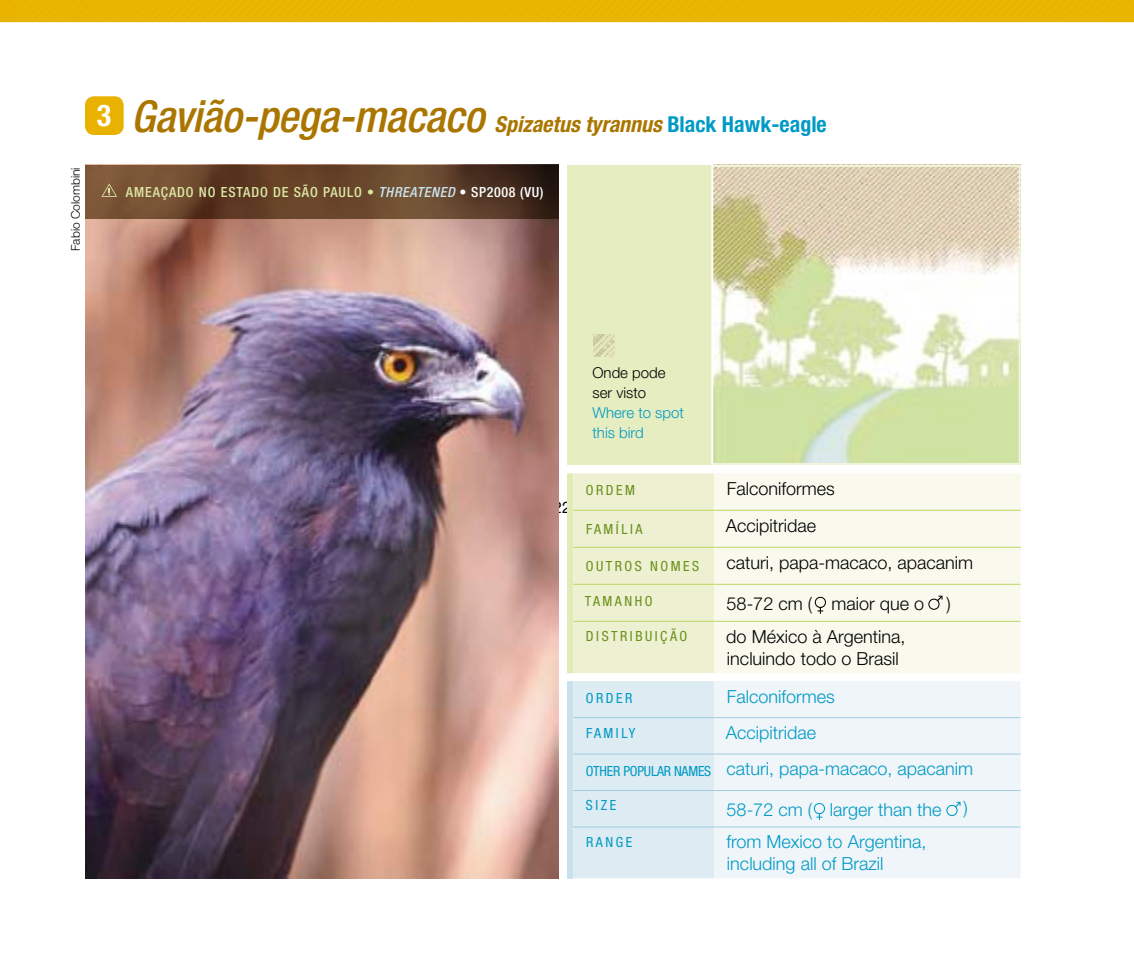
<style>
.page{position:relative;width:1134px;height:964px;background:#fff}
.page>*{position:absolute;margin:0;border:0;box-sizing:border-box;transform-origin:0 0}
._00-Nome_cientifico{font:italic 500 condensed 44px "Helvetica Neue LT Com";letter-spacing:-.01em;color:#aa7600}
._16-Tabela_texto_EN{font:300 18px/22px "Helvetica Neue LT Pro";color:#009ac6}
._14-Tabela_texto_PT{font:300 18px/22px "Helvetica Neue LT Pro";color:#000}
.t1{font:16px "Helvetica Neue LT Pro";color:#000}
._18-Legenda_habitat{font:300 15px/20px "Helvetica Neue LT Pro";color:#009ac6}
._02-Ameacado{font:500 condensed 14px "Helvetica Neue LT Pro";letter-spacing:.065em;color:#dae5a3}
._13-Tabela_categoria{font:condensed 14px "Helvetica Neue LT Pro";letter-spacing:.18em;color:#69901b}
._15-Tabela_categoria{font:condensed 14px "Helvetica Neue LT Pro";letter-spacing:.105em;color:#009ac6}
._15-Tabela_categoria-2{font:condensed 14px "Helvetica Neue LT Pro";letter-spacing:-.015em;color:#009ac6}
._21-Foto{font:300 12px "Helvetica Neue LT Pro";color:#000}
.s1{font-family:"Helvetica Neue LT Pro";font-weight:700;font-style:normal;font-size:30px;color:#fff}
.s2{font-family:"Helvetica Neue LT Pro";font-weight:700;font-size:22px}
.s3{font-family:"Helvetica Neue LT Pro";font-weight:700;font-style:normal;font-size:22px;color:#009ac6}
.s4{font-style:italic;color:#c9e1ec}
.s5{color:#fff}
.s6{color:#000}
</style>
<div class="page">
<div style="left:85px;top:96px;width:39px;height:39px;background:#e9b200;border-radius:9px"></div>
<div style="left:0;top:0;width:1134px;height:22px;background:#e9b500"></div>
<img style="left:714px;top:168px;width:303px;height:294px">
<div style="left:567px;top:165px;width:453px;height:300px;border:2px solid #f0f4db"></div>
<div style="left:567px;top:164px;width:147px;height:301px;background:#e6edc0"></div>
<img style="left:593px;top:334px;width:22px;height:22px">
<img style="left:85px;top:218px;width:473px;height:661px">
<svg style="left:85px;top:165px;width:473px;height:53px"></svg>
<svg style="left:101px;top:183px;width:16px;height:14px"></svg>
<svg style="left:567px;top:473px;width:147px;height:200px"></svg>
<div style="left:714px;top:473px;width:306px;height:200px;background:#f9f9ed"></div>
<hr style="left:573px;top:510px;width:141px;height:1px;background:#bdd662">
<hr style="left:714px;top:510px;width:306px;height:1px;background:#bdd662">
<hr style="left:573px;top:547px;width:141px;height:1px;background:#bdd662">
<hr style="left:714px;top:547px;width:306px;height:1px;background:#bdd662">
<hr style="left:573px;top:584px;width:141px;height:1px;background:#bdd662">
<hr style="left:714px;top:584px;width:306px;height:1px;background:#bdd662">
<hr style="left:573px;top:621px;width:141px;height:1px;background:#bdd662">
<hr style="left:714px;top:621px;width:306px;height:1px;background:#bdd662">
<svg style="left:815px;top:596px;width:11px;height:18px"></svg>
<svg style="left:928px;top:596px;width:14px;height:14px"></svg>
<div style="left:714px;top:681px;width:306px;height:197px;background:#eff5f8"></div>
<div style="left:567px;top:681px;width:147px;height:198px;background:#ddebf2"></div>
<hr style="left:573px;top:717px;width:141px;height:1px;background:#a2cce1">
<hr style="left:714px;top:717px;width:306px;height:1px;background:#a2cce1">
<hr style="left:573px;top:753px;width:141px;height:1px;background:#a2cce1">
<hr style="left:714px;top:753px;width:306px;height:1px;background:#a2cce1">
<hr style="left:573px;top:790px;width:141px;height:1px;background:#a2cce1">
<hr style="left:714px;top:790px;width:306px;height:1px;background:#a2cce1">
<hr style="left:573px;top:826px;width:141px;height:1px;background:#a2cce1">
<hr style="left:714px;top:826px;width:306px;height:1px;background:#a2cce1">
<svg style="left:814px;top:802px;width:11px;height:18px"></svg>
<svg style="left:946px;top:802px;width:14px;height:14px"></svg>
<p class="_21-Foto" style="left:68px;top:251px;width:85px;rotate:-90deg">Fabio Colombini</p>
<p class="_00-Nome_cientifico" style="left:97px;top:90px;width:731px"><span class="s1">3</span> Gavião-pega-macaco <span class="s2">Spizaetus tyrannus</span> <span class="s3">Black Hawk-eagle</span></p>
<p class="_02-Ameacado" style="left:126px;top:183px;width:419px">AMEAÇADO NO ESTADO DE SÃO PAULO • <span class="s4">THREATENED</span> <span class="s5">• SP2008 (VU)</span></p>
<p class="_18-Legenda_habitat" style="left:592px;top:362px;width:93px"><span class="s6">Onde pode ser visto<br></span>Where to spot this bird</p>
<p class="t1" style="left:553px;top:497px;width:19px">22</p>
<p class="_13-Tabela_categoria" style="left:586px;top:482px;width:51px">ORDEM</p>
<p class="_14-Tabela_texto_PT" style="left:727px;top:477px;width:110px">Falconiformes</p>
<p class="_13-Tabela_categoria" style="left:586px;top:521px;width:58px">FAMÍLIA</p>
<p class="_14-Tabela_texto_PT" style="left:726px;top:514px;width:92px">Accipitridae</p>
<p class="_13-Tabela_categoria" style="left:586px;top:558px;width:115px">OUTROS NOMES</p>
<p class="_14-Tabela_texto_PT" style="left:726px;top:551px;width:248px">caturi, papa-macaco, apacanim</p>
<p class="_13-Tabela_categoria" style="left:585px;top:593px;width:69px">TAMANHO</p>
<p class="_14-Tabela_texto_PT" style="left:727px;top:592px;width:226px">58-72 cm ( maior que o )</p>
<p class="_13-Tabela_categoria" style="left:586px;top:628px;width:103px">DISTRIBUIÇÃO</p>
<p class="_14-Tabela_texto_PT" style="left:726px;top:625px;width:181px">do México à Argentina, incluindo todo o Brasil</p>
<p class="_15-Tabela_categoria" style="left:586px;top:690px;width:48px">ORDER</p>
<p class="_16-Tabela_texto_EN" style="left:727px;top:685px;width:110px">Falconiformes</p>
<p class="_15-Tabela_categoria" style="left:586px;top:724px;width:51px">FAMILY</p>
<p class="_16-Tabela_texto_EN" style="left:726px;top:721px;width:92px">Accipitridae</p>
<p class="_15-Tabela_categoria-2" style="left:586px;top:762px;width:127px">OTHER POPULAR NAMES</p>
<p class="_16-Tabela_texto_EN" style="left:726px;top:757px;width:248px">caturi, papa-macaco, apacanim</p>
<p class="_15-Tabela_categoria" style="left:586px;top:797px;width:32px">SIZE</p>
<p class="_16-Tabela_texto_EN" style="left:727px;top:798px;width:243px">58-72 cm ( larger than the )</p>
<p class="_15-Tabela_categoria" style="left:586px;top:834px;width:48px">RANGE</p>
<p class="_16-Tabela_texto_EN" style="left:727px;top:830px;width:201px">from Mexico to Argentina, including all of Brazil</p>
</div>
